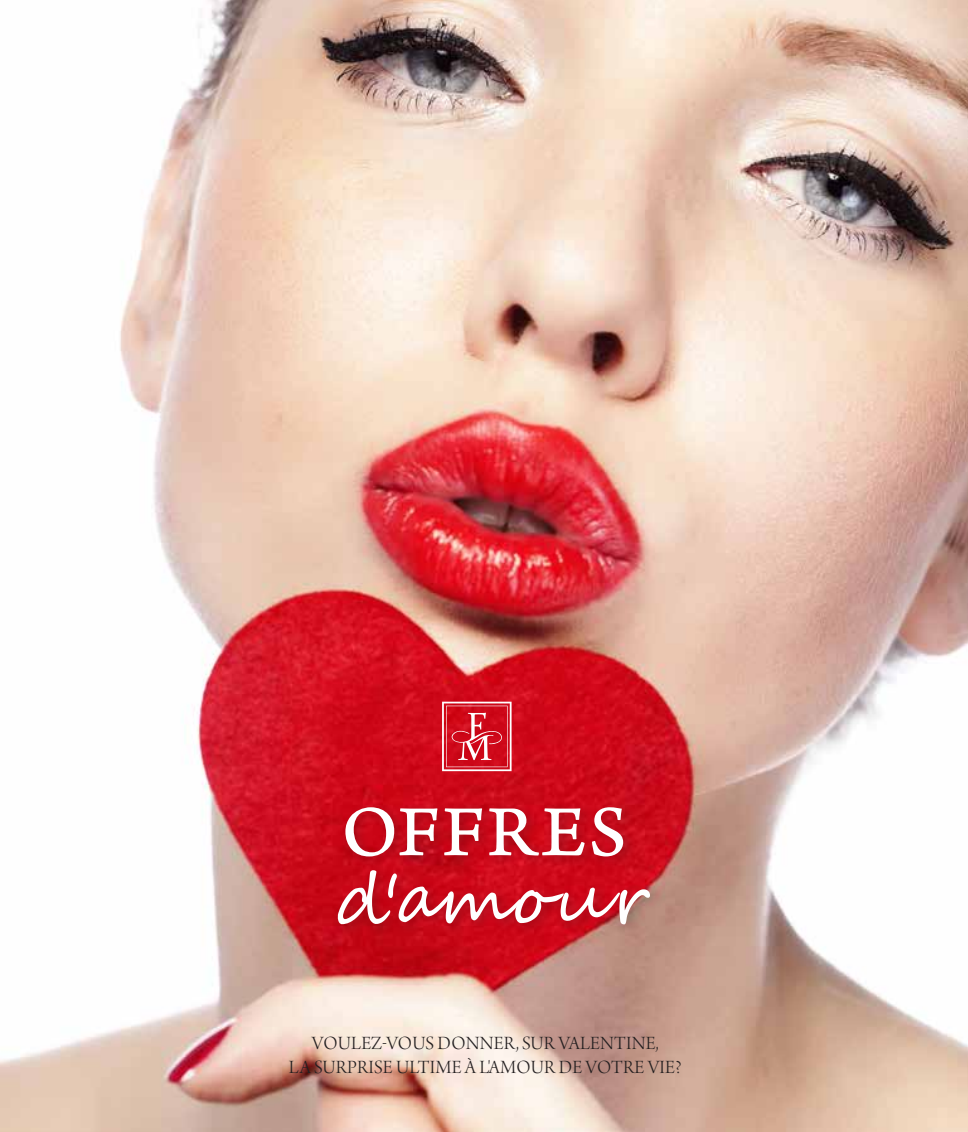
<style>
.page{position:relative;width:968px;height:1132px;background:#fff}
.page>*{position:absolute;margin:0;border:0;box-sizing:border-box;transform-origin:0 0}
.t1{font:75.08px "Arno Pro Caption";letter-spacing:.02em;color:#fff}
.t2{font:70px "Segoe Script";letter-spacing:.025em;color:#fff}
.t3{font:19.78px/23.8px "Arno Pro Light Display";letter-spacing:.01em;color:#231f20;text-align:center}
</style>
<div class="page">
<img style="left:0;top:0;width:967px;height:1131px">
<svg style="left:442px;top:701px;width:69px;height:70px;background:#d83d4a"></svg>
<div style="left:331px;top:800px;width:332px;height:137px;background:#231f20;opacity:.3"></div>
<h1 class="t1" style="left:341px;top:787px;width:287px">Offres</h1>
<h2 class="t2" style="left:336px;top:842px;width:315px">d'amour</h2>
<p class="t3" style="left:289px;top:1031px;width:394px">VOULEZ-VOUS DONNER, SUR VALENTINE,<br>LA SURPRISE ULTIME À L'AMOUR DE VOTRE VIE?</p>
</div>
